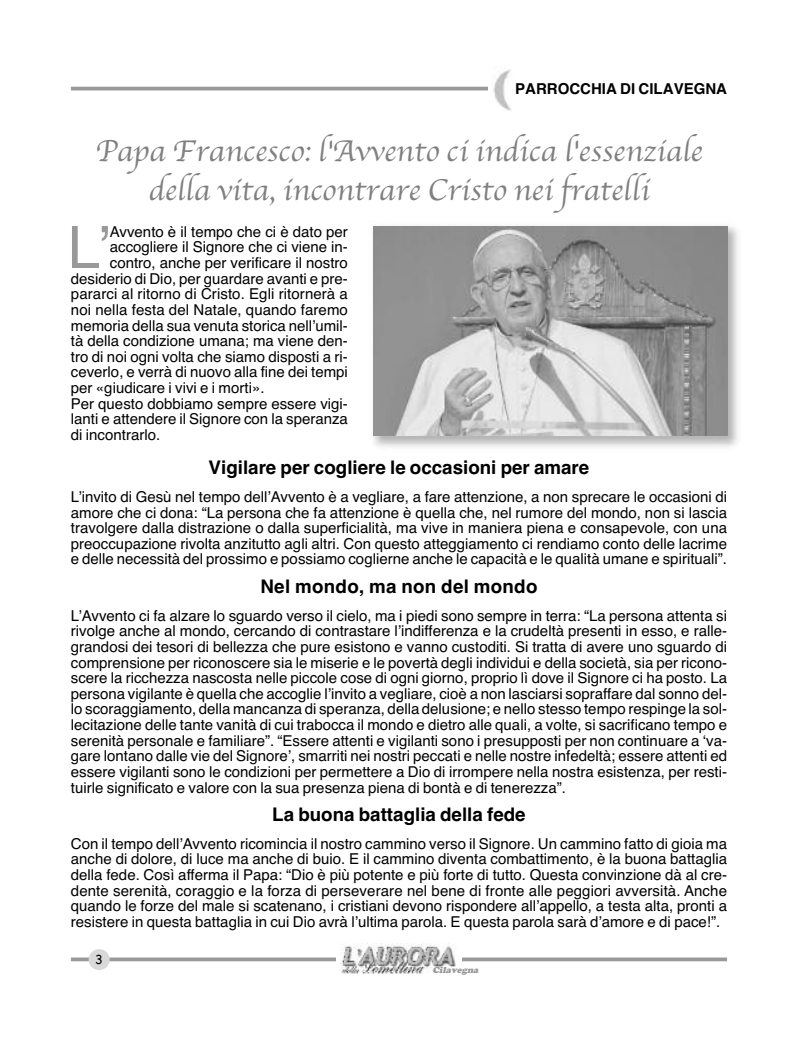
<style>
.page{position:relative;width:798px;height:1063px;background:#fff}
.page>*{position:absolute;margin:0;border:0;box-sizing:border-box;transform-origin:0 0}
.t1{font:58.5px "Helvetica";color:#999}
.t2{font:31.25px/38.8px "Apple Chancery";color:#808080;text-align:center}
.t3{font:700 18.75px "Helvetica";color:#000}
.t4{font:15px/15.6px "Helvetica";color:#000;text-align:justify}
.t5{font:700 15px "Helvetica";color:#000}
.t6{font:12.5px "Comic Sans MS";color:#000}
.t7{font:italic 900 8.75px "Cooper";color:#999}
</style>
<div class="page">
<hr style="left:71px;top:87px;width:642px;height:3px;background:#999">
<div style="left:488px;top:53px;width:26px;height:71px;background:#fff"></div>
<img style="left:493px;top:69px;width:18px;height:42px">
<div style="left:509px;top:83px;width:217px;height:18px;background:#fff"></div>
<hr style="left:71px;top:958px;width:655px;height:3px;background:#999">
<div style="left:335px;top:941px;width:126px;height:36px;background:#fff"></div>
<img style="left:340px;top:943px;width:116px;height:31px">
<div style="left:432px;top:967px;width:66px;height:13px;background:#fff"></div>
<div style="left:89px;top:949px;width:21px;height:21px;background:#d9d9d9;border-radius:50%"></div>
<img style="left:373px;top:226px;width:365px;height:221px">
<img style="left:373px;top:227px;width:353px;height:209px">
<p class="t5" style="left:515px;top:80px;width:213px">PARROCCHIA DI CILAVEGNA</p>
<h2 class="t2" style="left:95px;top:131px;width:608px">Papa Francesco: l'Avvento ci indica l'essenziale della vita, incontrare Cristo nei fratelli</h2>
<h1 class="t1" style="left:67px;top:214px;width:44px">L’</h1>
<p class="t4" style="left:110px;top:224px;width:239px">Avvento è il tempo che ci è dato per</p>
<p class="t4" style="left:110px;top:239px;width:239px">accogliere il Signore che ci viene in-</p>
<p class="t4" style="left:110px;top:255px;width:239px">contro, anche per verificare il nostro</p>
<p class="t4" style="left:71px;top:271px;width:278px">desiderio di Dio, per guardare avanti e pre-</p>
<p class="t4" style="left:71px;top:286px;width:278px">pararci al ritorno di Cristo. Egli ritornerà a</p>
<p class="t4" style="left:71px;top:302px;width:278px">noi nella festa del Natale, quando faremo</p>
<p class="t4" style="left:71px;top:318px;width:278px">memoria della sua venuta storica nell’umil-</p>
<p class="t4" style="left:71px;top:333px;width:278px">tà della condizione umana; ma viene den-</p>
<p class="t4" style="left:71px;top:349px;width:278px">tro di noi ogni volta che siamo disposti a ri-</p>
<p class="t4" style="left:71px;top:364px;width:278px">ceverlo, e verrà di nuovo alla fine dei tempi</p>
<p class="t4" style="left:71px;top:380px;width:195px">per «giudicare i vivi e i morti».</p>
<p class="t4" style="left:71px;top:396px;width:278px">Per questo dobbiamo sempre essere vigi-</p>
<p class="t4" style="left:71px;top:411px;width:278px">lanti e attendere il Signore con la speranza</p>
<p class="t4" style="left:71px;top:427px;width:91px">di incontrarlo.</p>
<p class="t3" style="left:208px;top:456px;width:382px">Vigilare per cogliere le occasioni per amare</p>
<p class="t4" style="left:71px;top:489px;width:657px">L’invito di Gesù nel tempo dell’Avvento è a vegliare, a fare attenzione, a non sprecare le occasioni di amore che ci dona: “La persona che fa attenzione è quella che, nel rumore del mondo, non si lascia travolgere dalla distrazione o dalla superficialità, ma vive in maniera piena e consapevole, con una preoccupazione rivolta anzitutto agli altri. Con questo atteggiamento ci rendiamo conto delle lacrime e delle necessità del prossimo e possiamo coglierne anche le capacità e le qualità umane e spirituali”.</p>
<p class="t3" style="left:260px;top:575px;width:278px">Nel mondo, ma non del mondo</p>
<p class="t4" style="left:71px;top:608px;width:657px">L’Avvento ci fa alzare lo sguardo verso il cielo, ma i piedi sono sempre in terra: “La persona attenta si rivolge anche al mondo, cercando di contrastare l’indifferenza e la crudeltà presenti in esso, e ralle&shy;grandosi dei tesori di bellezza che pure esistono e vanno custoditi. Si tratta di avere uno sguardo di comprensione per riconoscere sia le miserie e le povertà degli individui e della società, sia per ricono&shy;scere la ricchezza nascosta nelle piccole cose di ogni giorno, proprio lì dove il Signore ci ha posto. La persona vigilante è quella che accoglie l’invito a vegliare, cioè a non lasciarsi sopraffare dal sonno del&shy;lo scoraggiamento, della mancanza di speranza, della delusione; e nello stesso tempo respinge la sol&shy;lecitazione delle tante vanità di cui trabocca il mondo e dietro alle quali, a volte, si sacrificano tempo e serenità personale e familiare”. “Essere attenti e vigilanti sono i presupposti per non continuare a ‘va&shy;gare lontano dalle vie del Signore’, smarriti nei nostri peccati e nelle nostre infedeltà; essere attenti ed essere vigilanti sono le condizioni per permettere a Dio di irrompere nella nostra esistenza, per resti&shy;tuirle significato e valore con la sua presenza piena di bontà e di tenerezza”.</p>
<p class="t3" style="left:272px;top:803px;width:255px">La buona battaglia della fede</p>
<p class="t4" style="left:71px;top:836px;width:657px">Con il tempo dell’Avvento ricomincia il nostro cammino verso il Signore. Un cammino fatto di gioia ma anche di dolore, di luce ma anche di buio. E il cammino diventa combattimento, è la buona battaglia della fede. Così afferma il Papa: “Dio è più potente e più forte di tutto. Questa convinzione dà al cre&shy;dente serenità, coraggio e la forza di perseverare nel bene di fronte alle peggiori avversità. Anche quando le forze del male si scatenano, i cristiani devono rispondere all’appello, a testa alta, pronti a resistere in questa battaglia in cui Dio avrà l’ultima parola. E questa parola sarà d’amore e di pace!”.</p>
<p class="t6" style="left:95px;top:952px;width:9px">3</p>
<p class="t7" style="left:432px;top:965px;width:49px">Cilavegna</p>
</div>
